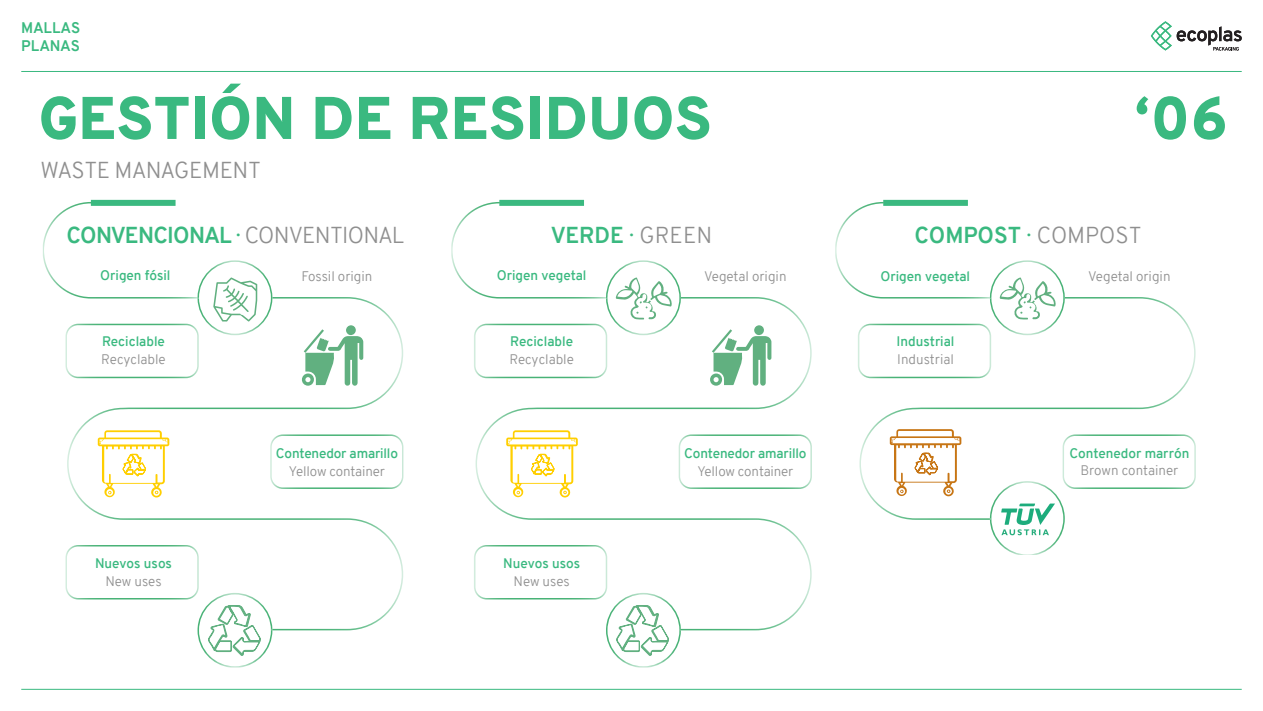
<style>
.page{position:relative;width:1263px;height:711px;background:#fff}
.page>*{position:absolute;margin:0;border:0;box-sizing:border-box;transform-origin:0 0}
.t1{font:900 60px "Overpass";color:#3ab980}
.t2{font:700 22.5px "Overpass";letter-spacing:-.03em;color:#3ab980}
.t3{font:300 22.5px "Overpass";letter-spacing:-.02em;color:#8f8f8f}
.t4{font:700 22.5px "Overpass";color:#3ab980}
.t5{font:700 15px/18px "Overpass";letter-spacing:-.015em;color:#3ab980}
.t6{font:600 13.5px "Overpass";color:#3ab980}
.t7{font:300 13.5px "Overpass";color:#8f8f8f}
.s1{font-weight:300}
.s2{font-weight:300;color:#8f8f8f}
</style>
<div class="page">
<hr style="left:21px;top:688px;width:1221px;height:1px;background:#3ab980">
<hr style="left:21px;top:71px;width:1221px;height:1px;background:#3ab980">
<svg style="left:1151px;top:21px;width:91px;height:30px"></svg>
<div style="left:91px;top:200px;width:85px;height:6px;background:#3ab980"></div>
<div style="left:499px;top:200px;width:85px;height:6px;background:#3ab980"></div>
<div style="left:883px;top:200px;width:85px;height:6px;background:#3ab980"></div>
<img style="left:43px;top:202px;width:155px;height:95px">
<img style="left:198px;top:260px;width:74px;height:37px">
<img style="left:197px;top:630px;width:75px;height:37px">
<img style="left:67px;top:297px;width:336px;height:333px">
<img style="left:451px;top:202px;width:133px;height:95px">
<img style="left:606px;top:260px;width:75px;height:37px">
<img style="left:606px;top:630px;width:75px;height:37px">
<img style="left:475px;top:297px;width:337px;height:333px">
<svg style="left:213px;top:277px;width:44px;height:44px"></svg>
<svg style="left:302px;top:336px;width:61px;height:49px"></svg>
<div style="left:346px;top:325px;width:10px;height:10px;background:#61b080;border-radius:50%"></div>
<svg style="left:304px;top:329px;width:20px;height:23px"></svg>
<svg style="left:710px;top:336px;width:61px;height:49px"></svg>
<div style="left:754px;top:325px;width:10px;height:10px;background:#61b080;border-radius:50%"></div>
<svg style="left:712px;top:329px;width:20px;height:23px"></svg>
<svg style="left:98px;top:430px;width:71px;height:67px"></svg>
<svg style="left:506px;top:430px;width:72px;height:67px"></svg>
<svg style="left:208px;top:604px;width:53px;height:51px"></svg>
<svg style="left:616px;top:604px;width:53px;height:51px"></svg>
<svg style="left:616px;top:277px;width:56px;height:42px"></svg>
<img style="left:835px;top:202px;width:155px;height:95px">
<img style="left:990px;top:260px;width:75px;height:37px">
<img style="left:990px;top:519px;width:75px;height:35px">
<img style="left:859px;top:297px;width:336px;height:222px">
<svg style="left:890px;top:429px;width:71px;height:67px"></svg>
<svg style="left:1001px;top:503px;width:54px;height:32px"></svg>
<p class="t5" style="left:21px;top:18px;width:60px">MALLAS<br>PLANAS</p>
<p class="t1" style="left:38px;top:75px;width:675px">GESTIÓN DE RESIDUOS</p>
<p class="t3" style="left:40px;top:154px;width:222px">WASTE MANAGEMENT</p>
<p class="t1" style="left:1134px;top:75px;width:95px">‘06</p>
<p class="t2" style="left:67px;top:219px;width:339px">CONVENCIONAL <span class="s1">·</span> <span class="s2">CONVENTIONAL</span></p>
<p class="t2" style="left:551px;top:219px;width:163px">VERDE <span class="s1">·</span> <span class="s2">GREEN</span></p>
<p class="t4" style="left:914px;top:219px;width:229px">COMPOST <span class="s1">·</span> <span class="s2">COMPOST</span></p>
<p class="t6" style="left:100px;top:266px;width:72px">Origen fósil</p>
<p class="t7" style="left:301px;top:266px;width:72px">Fossil origin</p>
<p class="t6" style="left:497px;top:266px;width:91px">Origen vegetal</p>
<p class="t7" style="left:704px;top:266px;width:84px">Vegetal origin</p>
<p class="t6" style="left:880px;top:266px;width:91px">Origen vegetal</p>
<p class="t7" style="left:1088px;top:266px;width:84px">Vegetal origin</p>
<p class="t6" style="left:102px;top:332px;width:64px">Reciclable</p>
<p class="t7" style="left:101px;top:349px;width:66px">Recyclable</p>
<p class="t6" style="left:95px;top:553px;width:79px">Nuevos usos</p>
<p class="t7" style="left:105px;top:571px;width:58px">New uses</p>
<p class="t6" style="left:276px;top:443px;width:124px">Contenedor amarillo</p>
<p class="t7" style="left:289px;top:461px;width:97px">Yellow container</p>
<p class="t6" style="left:510px;top:332px;width:64px">Reciclable</p>
<p class="t7" style="left:509px;top:349px;width:66px">Recyclable</p>
<p class="t6" style="left:503px;top:553px;width:79px">Nuevos usos</p>
<p class="t7" style="left:513px;top:571px;width:58px">New uses</p>
<p class="t6" style="left:684px;top:443px;width:124px">Contenedor amarillo</p>
<p class="t7" style="left:697px;top:461px;width:97px">Yellow container</p>
<p class="t6" style="left:897px;top:332px;width:59px">Industrial</p>
<p class="t7" style="left:897px;top:349px;width:58px">Industrial</p>
<p class="t6" style="left:1069px;top:443px;width:121px">Contenedor marrón</p>
<p class="t7" style="left:1080px;top:460px;width:99px">Brown container</p>
</div>
